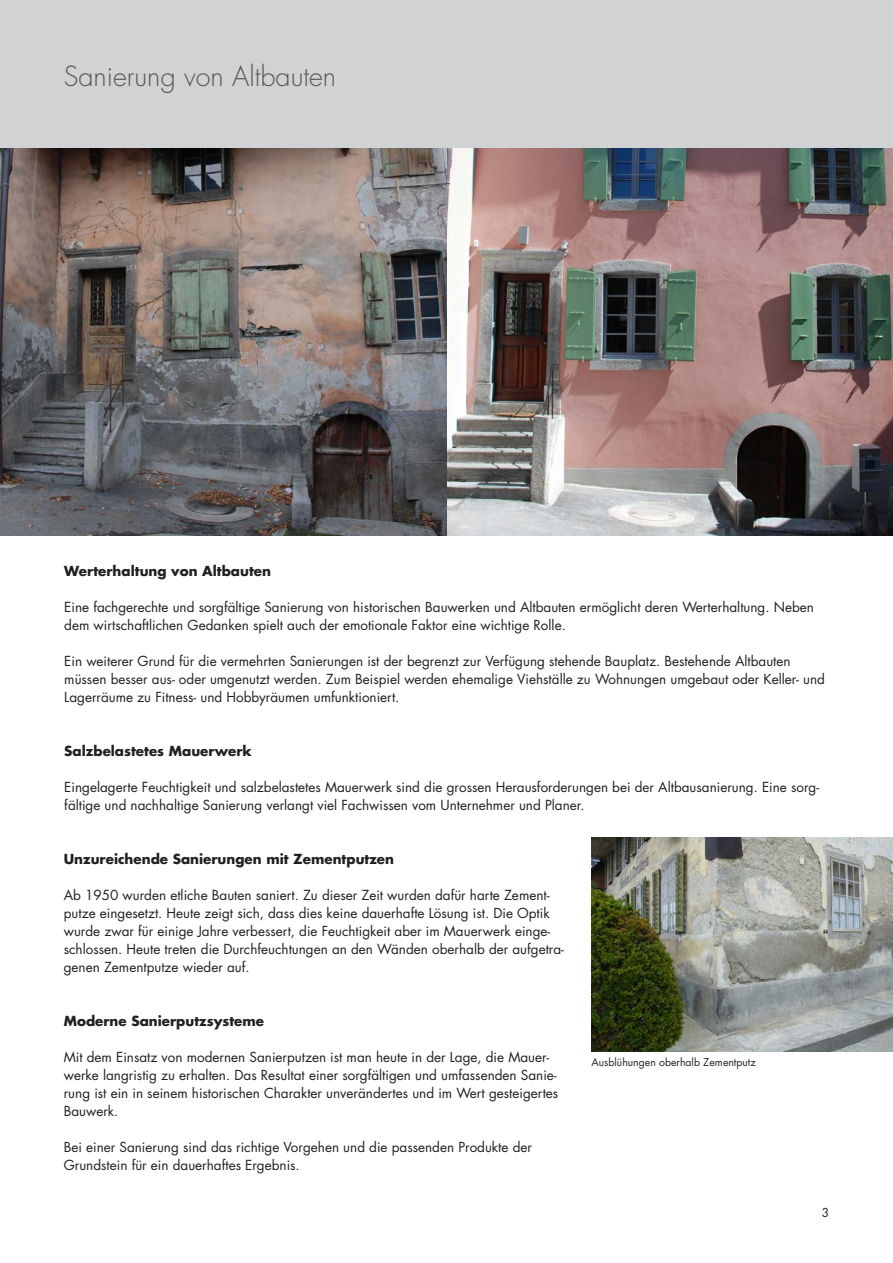
<style>
.page{position:relative;width:893px;height:1263px;background:#fff}
.page>*{position:absolute;margin:0;border:0;box-sizing:border-box;transform-origin:0 0}
.t1{font:300 27px "Futura Std";color:#57585a}
.t2{font:13.5px/18px "Futura Std";color:#231f20}
.t3{font:700 13.5px "Futura Std";color:#231f20}
.t4{font:12px "Futura Std";color:#231f20}
.t5{font:10.5px "Futura Std";color:#231f20}
</style>
<div class="page">
<div style="left:0;top:0;width:893px;height:149px;background:#d1d2d4"></div>
<img style="left:1px;top:149px;width:892px;height:387px">
<img style="left:591px;top:838px;width:302px;height:213px">
<h1 class="t1" style="left:64px;top:60px;width:274px">Sanierung von Altbauten</h1>
<p class="t3" style="left:64px;top:562px;width:208px">Werterhaltung von Altbauten</p>
<p class="t2" style="left:64px;top:598px;width:751px">Eine fachgerechte und sorgfältige Sanierung von historischen Bauwerken und Altbauten ermöglicht deren Werterhaltung. Neben dem wirtschaftlichen Gedanken spielt auch der emotionale Faktor eine wichtige Rolle.</p>
<p class="t2" style="left:64px;top:652px;width:762px">Ein weiterer Grund für die vermehrten Sanierungen ist der begrenzt zur Verfügung stehende Bauplatz. Bestehende Altbauten müssen besser aus- oder umgenutzt werden. Zum Beispiel werden ehemalige Viehställe zu Wohnungen umgebaut oder Keller- und<br>Lagerräume zu Fitness- und Hobbyräumen umfunktioniert.</p>
<p class="t3" style="left:64px;top:742px;width:189px">Salzbelastetes Mauerwerk</p>
<p class="t2" style="left:64px;top:778px;width:756px">Eingelagerte Feuchtigkeit und salzbelastetes Mauerwerk sind die grossen Herausforderungen bei der Altbausanierung. Eine sorg&shy;fältige und nachhaltige Sanierung verlangt viel Fachwissen vom Unternehmer und Planer.</p>
<p class="t3" style="left:64px;top:850px;width:332px">Unzureichende Sanierungen mit Zementputzen</p>
<p class="t2" style="left:64px;top:886px;width:502px">Ab 1950 wurden etliche Bauten saniert. Zu dieser Zeit wurden dafür harte Zement&shy;putze eingesetzt. Heute zeigt sich, dass dies keine dauerhafte Lösung ist. Die Optik wurde zwar für einige Jahre verbessert, die Feuchtigkeit aber im Mauerwerk einge&shy;schlossen. Heute treten die Durchfeuchtungen an den Wänden oberhalb der aufgetra&shy;genen Zementputze wieder auf.</p>
<p class="t3" style="left:64px;top:1012px;width:202px">Moderne Sanierputzsysteme</p>
<p class="t2" style="left:64px;top:1048px;width:496px">Mit dem Einsatz von modernen Sanierputzen ist man heute in der Lage, die Mauer&shy;werke langristig zu erhalten. Das Resultat einer sorgfältigen und umfassenden Sanie&shy;rung ist ein in seinem historischen Charakter unverändertes und im Wert gesteigertes Bauwerk.</p>
<p class="t2" style="left:64px;top:1138px;width:470px">Bei einer Sanierung sind das richtige Vorgehen und die passenden Produkte der<br>Grundstein für ein dauerhaftes Ergebnis.</p>
<p class="t5" style="left:592px;top:1056px;width:166px">Ausblühungen oberhalb Zementputz</p>
<p class="t4" style="left:822px;top:1205px;width:9px">3</p>
</div>
